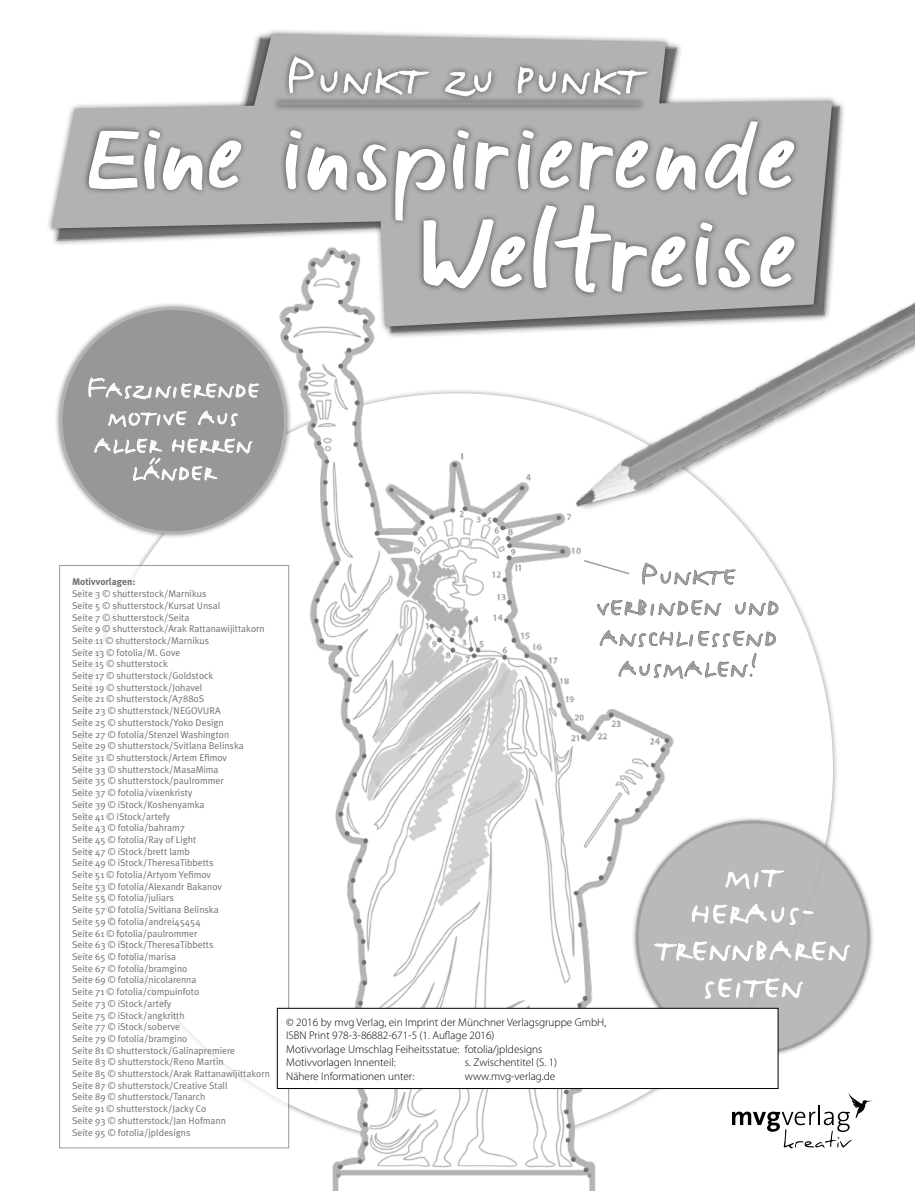
<style>
.page{position:relative;width:915px;height:1191px;background:#fff}
.page>*{position:absolute;margin:0;border:0;box-sizing:border-box;transform-origin:0 0}
.t1{font:71.1px "FF Justlefthand Caps";color:#fff}
.t2{font:52.5px/36.9px "FF Justlefthand Caps";color:#fff;text-align:center}
.t3{font:41.7px/30.8px "FF Justlefthand Caps";color:#9f9f9f;text-align:center}
.t4{font:38.4px/27.6px "FF Justlefthand Caps";color:#fff;text-align:center}
.t5{font:300 11.25px/13.5px "Myriad Pro";color:#000}
.t6{font:9.75px/11.7px "Meta Plus Normal";color:#706f6f}
.t7{font:700 9.75px "Meta Plus";color:#706f6f}
</style>
<div class="page">
<svg style="left:804px;top:1093px;width:68px;height:55px"></svg>
<div style="left:54px;top:301px;width:238px;height:238px;background:#000;opacity:.5"></div>
<div style="left:61px;top:308px;width:224px;height:225px;background:#989797;border-radius:50%"></div>
<svg style="left:89px;top:377px;width:47px;height:22px"></svg>
<svg style="left:108px;top:412px;width:28px;height:15px"></svg>
<svg style="left:94px;top:438px;width:42px;height:43px"></svg>
<div style="left:631px;top:816px;width:243px;height:243px;background:#000;opacity:.5"></div>
<div style="left:637px;top:822px;width:231px;height:231px;background:#bab9b9;border-radius:50%"></div>
<svg style="left:804px;top:910px;width:9px;height:5px"></svg>
<svg style="left:804px;top:941px;width:46px;height:20px"></svg>
<img style="left:136px;top:339px;width:668px;height:852px">
<div style="left:46px;top:28px;width:792px;height:305px;background:#000;opacity:.5"></div>
<svg style="left:51px;top:34px;width:781px;height:293px"></svg>
<div style="left:283px;top:50px;width:369px;height:52px;background:#b3b2b2"></div>
<svg style="left:288px;top:55px;width:142px;height:40px"></svg>
<svg style="left:444px;top:70px;width:47px;height:25px"></svg>
<svg style="left:517px;top:66px;width:131px;height:29px"></svg>
<div style="left:271px;top:95px;width:375px;height:17px;background:#000;opacity:.6"></div>
<hr style="left:277px;top:102px;width:363px;height:3px;background:#989797">
<div style="left:83px;top:115px;width:717px;height:183px;background:#000;opacity:.6"></div>
<svg style="left:87px;top:121px;width:709px;height:171px;fill:#b3b2b2"></svg>
<div style="left:417px;top:199px;width:200px;height:100px;background:#000;opacity:.6"></div>
<div style="left:711px;top:233px;width:45px;height:61px;background:#000;opacity:.6"></div>
<div style="left:694px;top:216px;width:24px;height:21px;background:#000;opacity:.6"></div>
<div style="left:688px;top:231px;width:26px;height:61px;background:#000;opacity:.6"></div>
<svg style="left:423px;top:204px;width:187px;height:90px"></svg>
<div style="left:644px;top:230px;width:47px;height:63px;background:#000;opacity:.6"></div>
<svg style="left:648px;top:222px;width:64px;height:46px"></svg>
<div style="left:753px;top:230px;width:47px;height:63px;background:#000;opacity:.6"></div>
<svg style="left:718px;top:236px;width:78px;height:32px"></svg>
<img style="left:551px;top:272px;width:363px;height:282px">
<div style="left:59px;top:565px;width:230px;height:583px;background:#fff;border:1px solid #706f6f"></div>
<div style="left:277px;top:1008px;width:500px;height:80px;background:#fff"></div>
<div style="left:277px;top:1008px;width:501px;height:81px;border:1px solid #000"></div>
<h1 class="t1" style="left:286px;top:30px;width:359px">Punkt zu punkt</h1>
<h3 class="t4" style="left:87px;top:373px;width:174px">Faszinierende motive aus aller herren länder</h3>
<p class="t7" style="left:72px;top:576px;width:65px">Motivvorlagen:</p>
<p class="t6" style="left:72px;top:588px;width:199px">Seite 3 © shutterstock/Marnikus<br>Seite 5 © shutterstock/Kursat Unsal<br>Seite 7 © shutterstock/Seita<br>Seite 9 © shutterstock/Arak Rattanawijittakorn Seite 11 © shutterstock/Marnikus<br>Seite 13 © fotolia/M. Gove<br>Seite 15 © shutterstock<br>Seite 17 © shutterstock/Goldstock<br>Seite 19 © shutterstock/Johavel<br>Seite 21 © shutterstock/A7880S<br>Seite 23 © shutterstock/NEGOVURA<br>Seite 25 © shutterstock/Yoko Design<br>Seite 27 © fotolia/Stenzel Washington<br>Seite 29 © shutterstock/Svitlana Belinska<br>Seite 31 © shutterstock/Artem Efimov<br>Seite 33 © shutterstock/MasaMima<br>Seite 35 © shutterstock/paulrommer<br>Seite 37 © fotolia/vixenkristy<br>Seite 39 © iStock/Koshenyamka<br>Seite 41 © iStock/artefy<br>Seite 43 © fotolia/bahram7<br>Seite 45 © fotolia/Ray of Light<br>Seite 47 © iStock/brett lamb<br>Seite 49 © iStock/TheresaTibbetts<br>Seite 51 © fotolia/Artyom Yefimov<br>Seite 53 © fotolia/Alexandr Bakanov<br>Seite 55 © fotolia/juliars<br>Seite 57 © fotolia/Svitlana Belinska<br>Seite 59 © fotolia/andrei45454<br>Seite 61 © fotolia/paulrommer<br>Seite 63 © iStock/TheresaTibbetts<br>Seite 65 © fotolia/marisa<br>Seite 67 © fotolia/bramgino<br>Seite 69 © fotolia/nicolarenna<br>Seite 71 © fotolia/compuinfoto<br>Seite 73 © iStock/artefy<br>Seite 75 © iStock/angkritth<br>Seite 77 © iStock/soberve<br>Seite 79 © fotolia/bramgino<br>Seite 81 © shutterstock/Galinapremiere<br>Seite 83 © shutterstock/Reno Martin<br>Seite 85 © shutterstock/Arak Rattanawijittakorn Seite 87 © shutterstock/Creative Stall<br>Seite 89 © shutterstock/Tanarch<br>Seite 91 © shutterstock/Jacky Co<br>Seite 93 © shutterstock/Jan Hofmann<br>Seite 95 © fotolia/jpldesigns</p>
<h3 class="t3" style="left:596px;top:557px;width:184px">Punkte verbinden und anschliessend ausmalen!</h3>
<p class="t5" style="left:286px;top:1015px;width:321px">© 2016 by mvg Verlag, ein Imprint der Münchner Verlagsgruppe GmbH, ISBN Print 978-3-86882-671-5 (1. Auflage 2016)<br>Motivvorlage Umschlag Feiheitsstatue: fotolia/jpldesigns Motivvorlagen Innenteil:</p>
<p class="t5" style="left:464px;top:1055px;width:94px">s. Zwischentitel (S. 1)</p>
<p class="t5" style="left:286px;top:1069px;width:130px">Nähere Informationen unter:</p>
<p class="t5" style="left:464px;top:1069px;width:92px">www.mvg-verlag.de</p>
<h2 class="t2" style="left:655px;top:853px;width:196px">mit heraus&shy;trennbaren seiten</h2>
</div>
